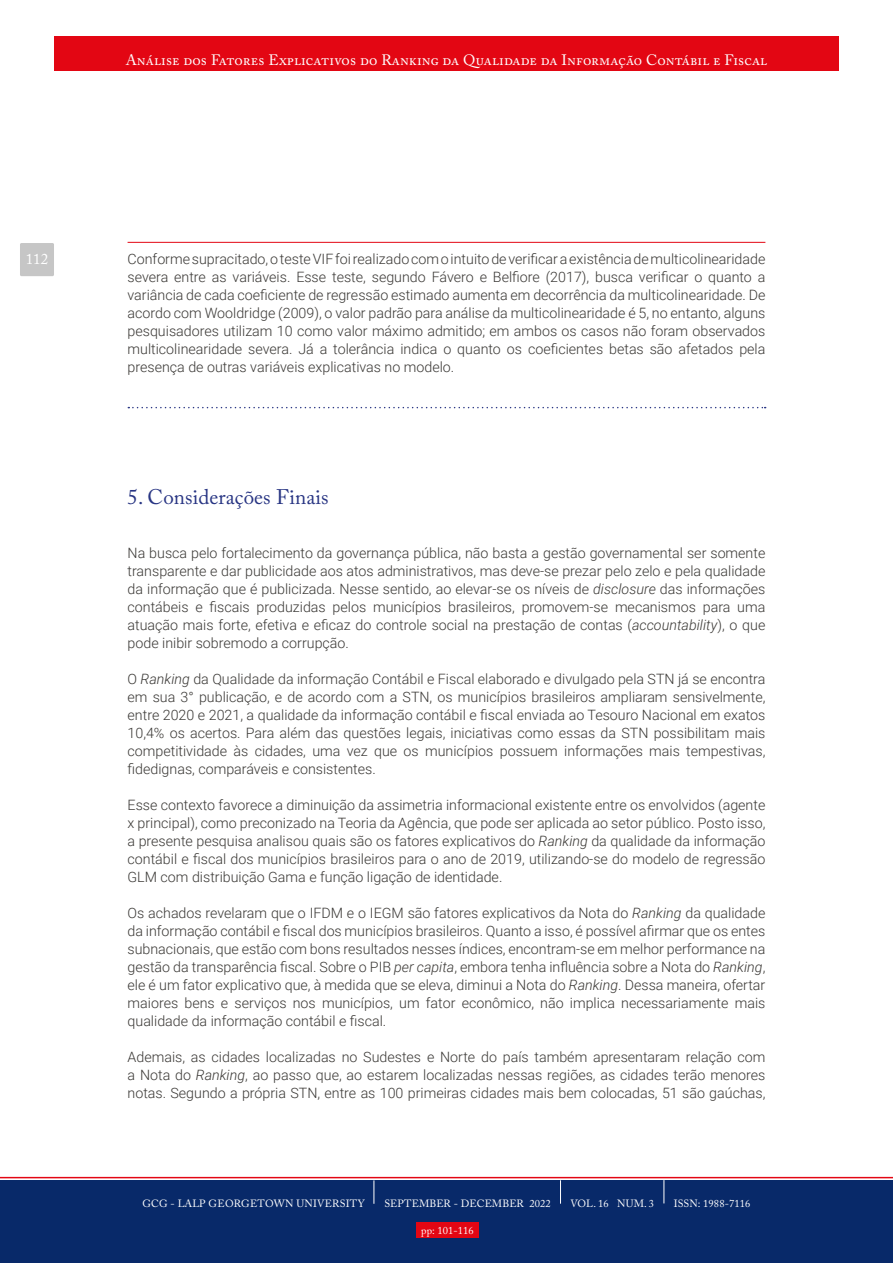
<style>
.page{position:relative;width:893px;height:1263px;background:#fff}
.page>*{position:absolute;margin:0;border:0;box-sizing:border-box;transform-origin:0 0}
.t1{font:21px "Adobe Caslon Pro";color:#283583}
.t2{font:15px "Adobe Caslon Pro";letter-spacing:.005em;color:#fff}
.t3{font:300 14.25px/18px "Roboto";color:#3a3835;text-align:justify}
.t4{font:10.5px "Adobe Caslon Pro";letter-spacing:.01em;color:#fff}
.s1{font-style:italic}
</style>
<div class="page">
<div style="left:54px;top:37px;width:785px;height:34px;background:#e30613"></div>
<div style="left:0;top:1180px;width:893px;height:83px;background:#082969"></div>
<div style="left:416px;top:1222px;width:63px;height:15px;background:#e30613"></div>
<div style="left:20px;top:243px;width:34px;height:33px;background:#c6c6c6;border-radius:2px"></div>
<hr style="left:128px;top:242px;width:637px;height:1px;background:#e30613">
<svg style="left:0;top:1177px;width:893px;height:27px"></svg>
<svg style="left:128px;top:407px;width:638px;height:1px"></svg>
<p class="t2" style="left:26px;top:250px;width:24px">112</p>
<p class="t2" style="left:126px;top:51px;width:643px">Análise dos Fatores Explicativos do Ranking da Qualidade da Informação Contábil e Fiscal</p>
<p class="t3" style="left:128px;top:250px;width:639px">Conforme supracitado, o teste VIF foi realizado com o intuito de verificar a existência de multicolinearidade severa entre as variáveis. Esse teste, segundo Fávero e Belfiore (2017), busca verificar o quanto a variância de cada coeficiente de regressão estimado aumenta em decorrência da multicolinearidade. De acordo com Wooldridge (2009), o valor padrão para análise da multicolinearidade é 5, no entanto, alguns pesquisadores utilizam 10 como valor máximo admitido; em ambos os casos não foram observados multicolinearidade severa. Já a tolerância indica o quanto os coeficientes betas são afetados pela presença de outras variáveis explicativas no modelo.</p>
<h1 class="t1" style="left:128px;top:485px;width:203px">5. Considerações Finais</h1>
<p class="t3" style="left:128px;top:544px;width:639px">Na busca pelo fortalecimento da governança pública, não basta a gestão governamental ser somente transparente e dar publicidade aos atos administrativos, mas deve-se prezar pelo zelo e pela qualidade da informação que é publicizada. Nesse sentido, ao elevar-se os níveis de <span class="s1">disclosure</span> das informações contábeis e fiscais produzidas pelos municípios brasileiros, promovem-se mecanismos para uma atuação mais forte, efetiva e eficaz do controle social na prestação de contas (<span class="s1">accountability</span>), o que pode inibir sobremodo a corrupção.</p>
<p class="t3" style="left:128px;top:670px;width:639px">O <span class="s1">Ranking</span> da Qualidade da informação Contábil e Fiscal elaborado e divulgado pela STN já se encontra em sua 3° publicação, e de acordo com a STN, os municípios brasileiros ampliaram sensivelmente, entre 2020 e 2021, a qualidade da informação contábil e fiscal enviada ao Tesouro Nacional em exatos 10,4% os acertos. Para além das questões legais, iniciativas como essas da STN possibilitam mais competitividade às cidades, uma vez que os municípios possuem informações mais tempestivas, fidedignas, comparáveis e consistentes.</p>
<p class="t3" style="left:128px;top:796px;width:639px">Esse contexto favorece a diminuição da assimetria informacional existente entre os envolvidos (agente x principal), como preconizado na Teoria da Agência, que pode ser aplicada ao setor público. Posto isso, a presente pesquisa analisou quais são os fatores explicativos do <span class="s1">Ranking</span> da qualidade da informação contábil e fiscal dos municípios brasileiros para o ano de 2019, utilizando-se do modelo de regressão GLM com distribuição Gama e função ligação de identidade.</p>
<p class="t3" style="left:128px;top:904px;width:639px">Os achados revelaram que o IFDM e o IEGM são fatores explicativos da Nota do <span class="s1">Ranking</span> da qualidade da informação contábil e fiscal dos municípios brasileiros. Quanto a isso, é possível afirmar que os entes subnacionais, que estão com bons resultados nesses índices, encontram-se em melhor performance na gestão da transparência fiscal. Sobre o PIB <span class="s1">per capita</span>, embora tenha influência sobre a Nota do <span class="s1">Ranking</span>, ele é um fator explicativo que, à medida que se eleva, diminui a Nota do <span class="s1">Ranking</span>. Dessa maneira, ofertar maiores bens e serviços nos municípios, um fator econômico, não implica necessariamente mais qualidade da informação contábil e fiscal.</p>
<p class="t3" style="left:128px;top:1048px;width:639px">Ademais, as cidades localizadas no Sudestes e Norte do país também apresentaram relação com a Nota do <span class="s1">Ranking</span>, ao passo que, ao estarem localizadas nessas regiões, as cidades terão menores notas. Segundo a própria STN, entre as 100 primeiras cidades mais bem colocadas, 51 são gaúchas,</p>
<p class="t4" style="left:143px;top:1197px;width:224px">GCG - LALP GEORGETOWN UNIVERSITY</p>
<p class="t4" style="left:384px;top:1197px;width:168px">SEPTEMBER - DECEMBER 2022</p>
<p class="t4" style="left:570px;top:1197px;width:85px">VOL. 16 NUM. 3</p>
<p class="t4" style="left:674px;top:1197px;width:78px">ISSN: 1988-7116</p>
<p class="t4" style="left:421px;top:1224px;width:54px">pp: 101-116</p>
</div>
